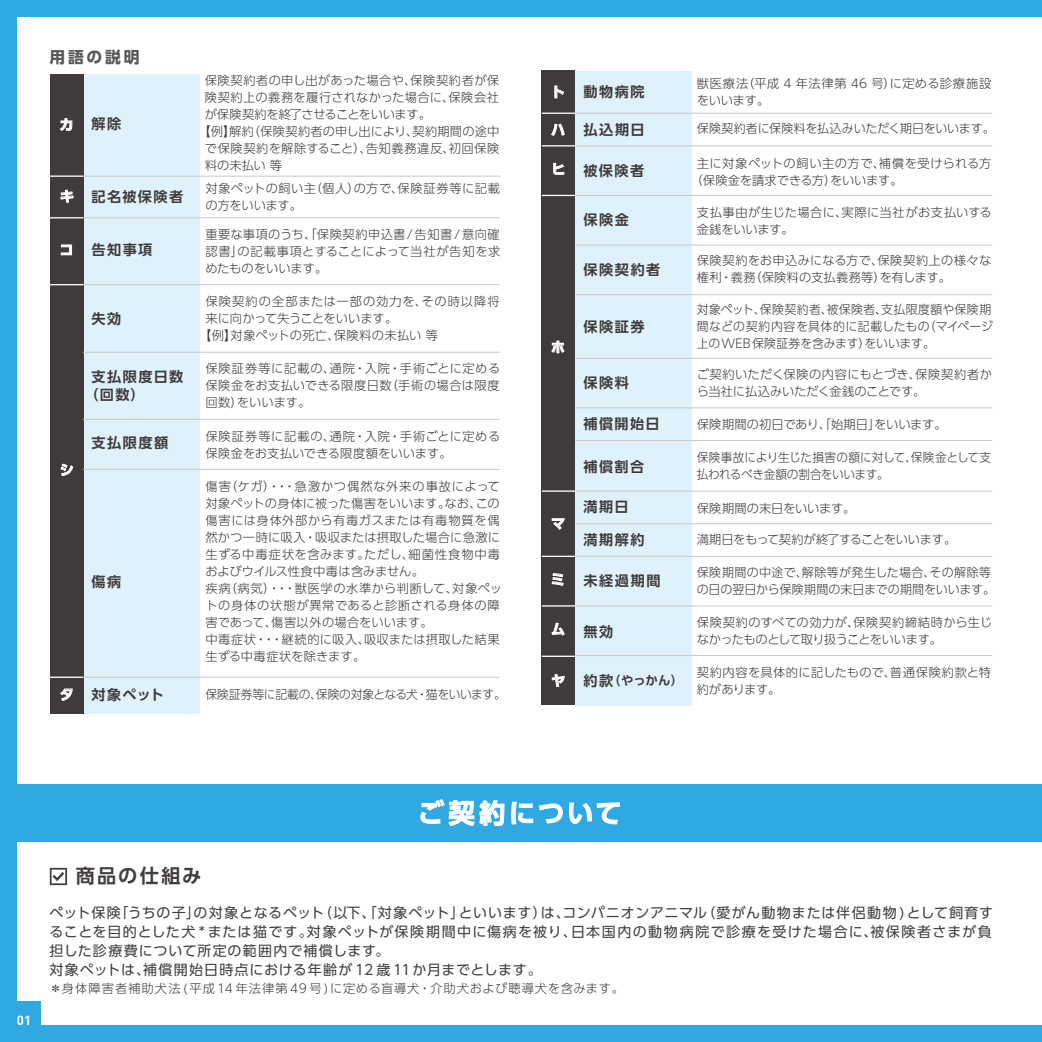
<style>
.page{position:relative;width:1042px;height:1042px;background:#30a8e1}
.page>*{position:absolute;margin:0;border:0;box-sizing:border-box;transform-origin:0 0}
.t1{font:700 26.25px "UD Shin Go Pro De";letter-spacing:.12em;color:#fff}
.t2{font:700 19.25px "UD Shin Go Pro De";letter-spacing:.105em;color:#423f3e}
.t3{font:700 15.75px "UD Shin Go Pro";letter-spacing:.18em;color:#595857}
.t4{font:14px/19.2px "UD Shin Go Pro";letter-spacing:.07em;color:#423f3e}
.t5{font:700 14px/18px "UD Shin Go Pro De";letter-spacing:.105em;color:#3f3b3a}
.t6{font:700 13.83px "UD Shin Go Pro De";color:#fff}
.t7{font:700 13.12px "DIN Pro";color:#fff}
.t8{font:300 12.25px/17px "UD Shin Go Pro";letter-spacing:.02em;color:#3f3b3a}
.t9{font:300 12.25px/17px "UD Shin Go Pro";letter-spacing:-.015em;color:#3f3b3a}
.t10{font:300 12.25px "UD Shin Go Pro";letter-spacing:.07em;color:#423f3e}
.t11{font:300 12.25px/17px "UD Shin Go Pro";letter-spacing:-.02em;color:#3f3b3a;scale:.95 1}
.t12{font:300 12.25px "UD Shin Go Pro";letter-spacing:-.01em;color:#3f3b3a}
.t13{font:300 12.25px "UD Shin Go Pro";letter-spacing:-.025em;color:#3f3b3a;scale:.96 1}
.t14{font:300 12.25px "UD Shin Go Pro";letter-spacing:.045em;color:#3f3b3a}
.t15{font:300 12.25px "UD Shin Go Pro";letter-spacing:.08em;color:#3f3b3a}
.t16{font:300 12.25px "UD Shin Go Pro";color:#3f3b3a}
.t17{font:300 12.25px "UD Shin Go Pro";letter-spacing:-.03em;color:#3f3b3a}
.t18{font:300 12.25px "UD Shin Go Pro";letter-spacing:-.02em;color:#3f3b3a}
.t19{font:700 12.25px "UD Shin Go Pro De";color:#3f3b3a}
.s1{font-size:14px}
</style>
<div class="page">
<div style="left:17px;top:17px;width:1025px;height:1007px;background:#fff"></div>
<div style="left:0;top:785px;width:1041px;height:57px;background:#30a8e1"></div>
<svg style="left:420px;top:799px;width:84px;height:27px"></svg>
<svg style="left:511px;top:802px;width:22px;height:22px"></svg>
<svg style="left:539px;top:804px;width:24px;height:19px"></svg>
<svg style="left:569px;top:802px;width:51px;height:22px"></svg>
<div style="left:83px;top:74px;width:117px;height:639px;background:#dff2fc"></div>
<div style="left:50px;top:74px;width:33px;height:639px;background:#3f3b3a"></div>
<svg style="left:60px;top:190px;width:14px;height:13px"></svg>
<svg style="left:60px;top:118px;width:12px;height:13px"></svg>
<svg style="left:61px;top:245px;width:11px;height:10px"></svg>
<svg style="left:60px;top:464px;width:13px;height:12px"></svg>
<svg style="left:60px;top:688px;width:13px;height:13px"></svg>
<hr style="left:83px;top:176px;width:417px;height:1px;background:#c9cacb">
<hr style="left:83px;top:217px;width:417px;height:1px;background:#c9cacb">
<hr style="left:83px;top:284px;width:417px;height:1px;background:#c9cacb">
<hr style="left:50px;top:284px;width:33px;height:1px;background:#fff">
<hr style="left:50px;top:217px;width:33px;height:1px;background:#fff">
<hr style="left:50px;top:676px;width:33px;height:2px;background:#fff">
<hr style="left:50px;top:175px;width:33px;height:2px;background:#fff">
<hr style="left:83px;top:352px;width:417px;height:1px;background:#c9cacb">
<hr style="left:83px;top:419px;width:417px;height:1px;background:#c9cacb">
<hr style="left:83px;top:469px;width:417px;height:1px;background:#c9cacb">
<hr style="left:83px;top:677px;width:417px;height:1px;background:#c9cacb">
<svg style="left:50px;top:868px;width:17px;height:17px"></svg>
<div style="left:0;top:1001px;width:41px;height:41px;background:#30a8e1"></div>
<div style="left:575px;top:71px;width:117px;height:634px;background:#dff2fc"></div>
<div style="left:542px;top:70px;width:33px;height:635px;background:#3f3b3a"></div>
<svg style="left:554px;top:86px;width:10px;height:12px"></svg>
<svg style="left:551px;top:124px;width:14px;height:12px"></svg>
<svg style="left:553px;top:163px;width:11px;height:12px"></svg>
<svg style="left:551px;top:341px;width:14px;height:12px"></svg>
<svg style="left:552px;top:518px;width:13px;height:12px"></svg>
<svg style="left:552px;top:573px;width:12px;height:13px"></svg>
<svg style="left:552px;top:622px;width:13px;height:13px"></svg>
<svg style="left:552px;top:674px;width:12px;height:13px"></svg>
<hr style="left:575px;top:145px;width:417px;height:1px;background:#c9cacb">
<hr style="left:575px;top:113px;width:417px;height:1px;background:#c9cacb">
<hr style="left:575px;top:655px;width:417px;height:1px;background:#c9cacb">
<hr style="left:575px;top:523px;width:417px;height:1px;background:#c9cacb">
<hr style="left:575px;top:491px;width:417px;height:1px;background:#c9cacb">
<hr style="left:575px;top:440px;width:417px;height:1px;background:#c9cacb">
<hr style="left:575px;top:407px;width:417px;height:1px;background:#c9cacb">
<hr style="left:575px;top:358px;width:417px;height:1px;background:#c9cacb">
<hr style="left:575px;top:294px;width:417px;height:1px;background:#c9cacb">
<hr style="left:575px;top:245px;width:417px;height:1px;background:#c9cacb">
<hr style="left:575px;top:195px;width:417px;height:1px;background:#c9cacb">
<hr style="left:575px;top:556px;width:417px;height:1px;background:#c9cacb">
<hr style="left:575px;top:605px;width:417px;height:1px;background:#c9cacb">
<hr style="left:542px;top:145px;width:33px;height:1px;background:#fff">
<hr style="left:542px;top:195px;width:33px;height:1px;background:#fff">
<hr style="left:542px;top:113px;width:33px;height:1px;background:#fff">
<hr style="left:542px;top:655px;width:33px;height:2px;background:#fff">
<hr style="left:542px;top:490px;width:33px;height:2px;background:#fff">
<hr style="left:542px;top:556px;width:33px;height:1px;background:#fff">
<hr style="left:542px;top:605px;width:33px;height:1px;background:#fff">
<p class="t3" style="left:49px;top:44px;width:92px">用語の説明</p>
<p class="t6" style="left:60px;top:113px;width:15px">カ</p>
<p class="t5" style="left:91px;top:115px;width:31px">解除</p>
<p class="t6" style="left:60px;top:185px;width:15px">キ</p>
<p class="t6" style="left:60px;top:239px;width:15px">コ</p>
<p class="t5" style="left:91px;top:187px;width:93px">記名被保険者</p>
<p class="t5" style="left:91px;top:240px;width:62px">告知事項</p>
<p class="t6" style="left:60px;top:459px;width:15px">シ</p>
<p class="t5" style="left:91px;top:309px;width:31px">失効</p>
<p class="t5" style="left:84px;top:367px;width:100px;text-indent:7px">支払限度日数（回数）</p>
<p class="t5" style="left:91px;top:433px;width:78px">支払限度額</p>
<p class="t5" style="left:91px;top:572px;width:31px">傷病</p>
<p class="t8" style="left:205px;top:71px;width:296px">保険契約者の申し出があった場合や、保険契約者が保</p>
<p class="t8" style="left:205px;top:88px;width:296px">険契約上の義務を履行されなかった場合に、保険会社</p>
<p class="t18" style="left:205px;top:104px;width:228px">が保険契約を終了させることをいいます。</p>
<p class="t8" style="left:199px;top:122px;width:302px">【例】解約（保険契約者の申し出により、契約期間の途中</p>
<p class="t14" style="left:205px;top:138px;width:296px">で保険契約を解除すること）、告知義務違反、初回保険</p>
<p class="t8" style="left:205px;top:156px;width:79px">料の未払い 等</p>
<p class="t8" style="left:205px;top:179px;width:296px">対象ペットの飼い主（個人）の方で、保険証券等に記載の方をいいます。</p>
<p class="t8" style="left:205px;top:226px;width:297px;text-align:justify">重要な事項のうち、「保険契約申込書/告知書/意向確認書」の記載事項とすることによって当社が告知を求めたものをいいます。</p>
<p class="t15" style="left:205px;top:291px;width:296px">保険契約の全部または一部の効力を、その時以降将</p>
<p class="t9" style="left:205px;top:309px;width:193px">来に向かって失うことをいいます。</p>
<p class="t8" style="left:199px;top:326px;width:240px">【例】対象ペットの死亡、保険料の未払い 等</p>
<p class="t8" style="left:205px;top:359px;width:296px;text-align:justify">保険証券等に記載の、通院・入院・手術ごとに定める保険金をお支払いできる限度日数（手術の場合は限度回数）をいいます。</p>
<p class="t8" style="left:205px;top:428px;width:296px">保険証券等に記載の、通院・入院・手術ごとに定める保険金をお支払いできる限度額をいいます。</p>
<p class="t8" style="left:205px;top:478px;width:298px">傷害（ケガ）・・・急激かつ偶然な外来の事故によって対象ペットの身体に被った傷害をいいます。なお、この傷害には身体外部から有毒ガスまたは有毒物質を偶然かつ一時に吸入・吸収または摂取した場合に急激に生ずる中毒症状を含みます。ただし、細菌性食物中毒およびウイルス性食中毒は含みません。<br>疾病（病気）・・・獣医学の水準から判断して、対象ペットの身体の状態が異常であると診断される身体の障害であって、傷害以外の場合をいいます。<br>中毒症状・・・継続的に吸入、吸収または摂取した結果生ずる中毒症状を除きます。</p>
<p class="t6" style="left:60px;top:683px;width:15px">タ</p>
<p class="t5" style="left:91px;top:685px;width:74px">対象ペット</p>
<p class="t13" style="left:205px;top:685px;width:314px">保険証券等に記載の、保険の対象となる犬・猫をいいます。</p>
<p class="t6" style="left:551px;top:81px;width:15px">ト</p>
<p class="t6" style="left:551px;top:118px;width:15px">ハ</p>
<p class="t6" style="left:552px;top:158px;width:15px">ヒ</p>
<p class="t6" style="left:551px;top:336px;width:15px">ホ</p>
<p class="t6" style="left:551px;top:512px;width:15px">マ</p>
<p class="t6" style="left:551px;top:568px;width:15px">ミ</p>
<p class="t6" style="left:551px;top:618px;width:15px">ム</p>
<p class="t6" style="left:551px;top:669px;width:15px">ヤ</p>
<p class="t5" style="left:583px;top:82px;width:63px">動物病院</p>
<p class="t5" style="left:583px;top:120px;width:63px">払込期日</p>
<p class="t5" style="left:583px;top:161px;width:62px">被保険者</p>
<p class="t5" style="left:583px;top:211px;width:47px">保険金</p>
<p class="t5" style="left:583px;top:260px;width:78px">保険契約者</p>
<p class="t5" style="left:583px;top:317px;width:63px">保険証券</p>
<p class="t5" style="left:583px;top:373px;width:47px">保険料</p>
<p class="t5" style="left:583px;top:414px;width:78px">補償開始日</p>
<p class="t5" style="left:583px;top:457px;width:62px">補償割合</p>
<p class="t5" style="left:583px;top:498px;width:47px">満期日</p>
<p class="t5" style="left:583px;top:530px;width:63px">満期解約</p>
<p class="t5" style="left:583px;top:571px;width:79px">未経過期間</p>
<p class="t5" style="left:583px;top:622px;width:31px">無効</p>
<p class="t19" style="left:583px;top:670px;width:101px"><span class="s1">約款</span>（やっかん）</p>
<p class="t8" style="left:697px;top:75px;width:296px">獣医療法（平成 4 年法律第 46 号）に定める診療施設をいいます。</p>
<p class="t12" style="left:697px;top:118px;width:299px">保険契約者に保険料を払込みいただく期日をいいます。</p>
<p class="t8" style="left:690px;top:154px;width:302px;text-indent:6px">主に対象ペットの飼い主の方で、補償を受けられる方（保険金を請求できる方）をいいます。</p>
<p class="t8" style="left:697px;top:204px;width:296px">支払事由が生じた場合に、実際に当社がお支払いする金銭をいいます。</p>
<p class="t8" style="left:697px;top:251px;width:296px">保険契約をお申込みになる方で、保険契約上の様々な権利・義務（保険料の支払義務等）を有します。</p>
<p class="t8" style="left:697px;top:301px;width:298px">対象ペット、保険契約者、被保険者、支払限度額や保険期間などの契約内容を具体的に記載したもの（マイページ上のWEB保険証券を含みます）をいいます。</p>
<p class="t8" style="left:697px;top:365px;width:297px">ご契約いただく保険の内容にもとづき、保険契約者から当社に払込みいただく金銭のことです。</p>
<p class="t16" style="left:697px;top:414px;width:251px">保険期間の初日であり、「始期日」をいいます。</p>
<p class="t11" style="left:697px;top:448px;width:311px">保険事故により生じた損害の額に対して、保険金として支払われるべき金額の割合をいいます。</p>
<p class="t12" style="left:697px;top:498px;width:160px">保険期間の末日をいいます。</p>
<p class="t17" style="left:697px;top:529px;width:261px">満期日をもって契約が終了することをいいます。</p>
<p class="t8" style="left:697px;top:563px;width:300px">保険期間の中途で、解除等が発生した場合、その解除等の日の翌日から保険期間の末日までの期間をいいます。</p>
<p class="t9" style="left:697px;top:613px;width:297px">保険契約のすべての効力が、保険契約締結時から生じなかったものとして取り扱うことをいいます。</p>
<p class="t8" style="left:697px;top:663px;width:296px">契約内容を具体的に記したもので、普通保険約款と特約があります。</p>
<p class="t7" style="left:17px;top:1011px;width:16px">01</p>
<h2 class="t2" style="left:76px;top:860px;width:127px">商品の仕組み</h2>
<h1 class="t1" style="left:418px;top:791px;width:205px">ご契約について</h1>
<p class="t4" style="left:49px;top:902px;width:945px">ペット保険｢うちの子｣の対象となるペット（以下、「対象ペット」といいます）は､コンパニオンアニマル（愛がん動物または伴侶動物 )として飼育することを目的とした犬 * または猫です。対象ペットが保険期間中に傷病を被り、日本国内の動物病院で診療を受けた場合に､被保険者さまが負担した診療費について所定の範囲内で補償します｡<br>対象ペットは､補償開始日時点における年齢が 12 歳 11か月までとします。</p>
<p class="t10" style="left:49px;top:978px;width:576px">＊身体障害者補助犬法 (平成14 年法律第 49 号)に定める盲導犬・介助犬および聴導犬を含みます。</p>
</div>
